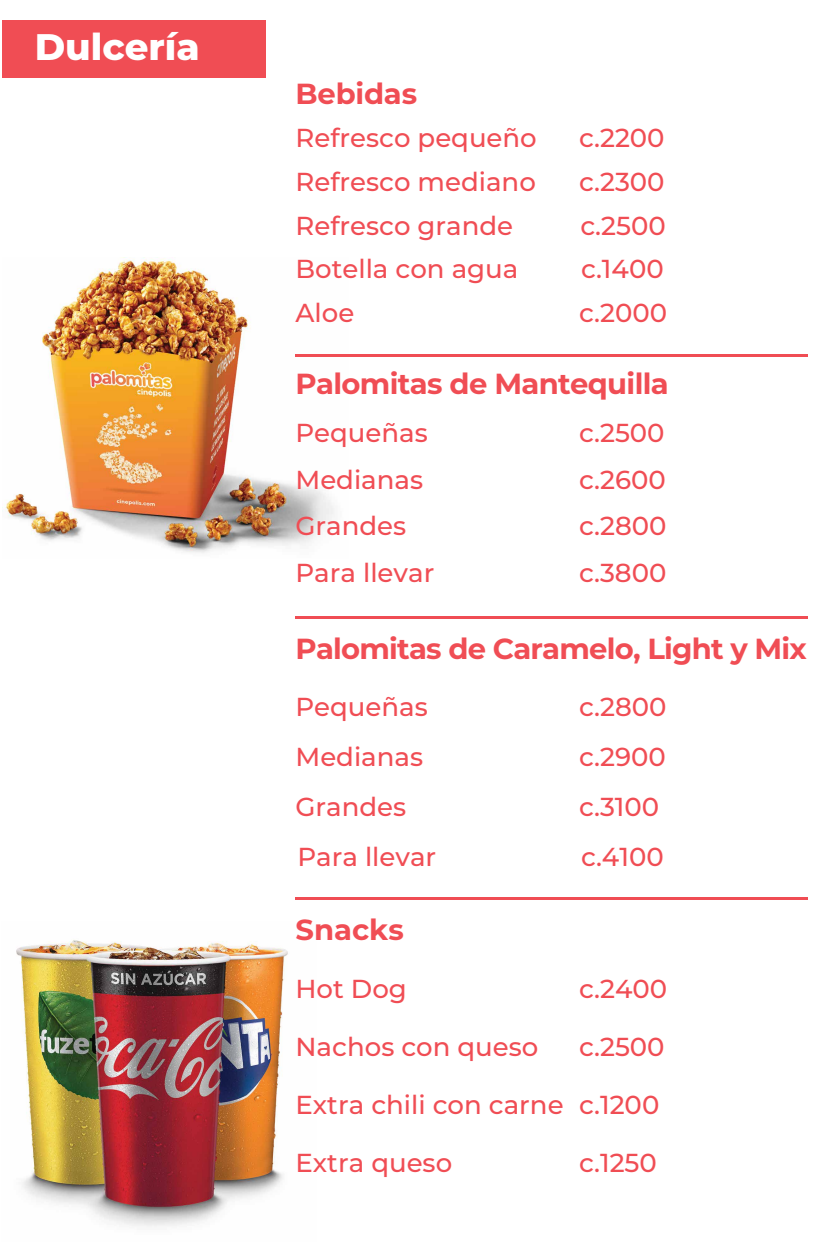
<style>
.page{position:relative;width:823px;height:1248px;background:#fff}
.page>*{position:absolute;margin:0;border:0;box-sizing:border-box;transform-origin:0 0}
.t1{font:800 36.95px "Montserrat";color:#fff}
.t2{font:700 29px "Montserrat";letter-spacing:-.02em;color:#f04d54}
.t3{font:500 26px "Montserrat";color:#f04d54}
</style>
<div class="page">
<img style="left:16px;top:940px;width:272px;height:287px">
<img style="left:2px;top:257px;width:346px;height:296px">
<div style="left:2px;top:20px;width:263px;height:57px;background:#f04d54"></div>
<hr style="left:295px;top:355px;width:512px;height:2px;background:#f04d54">
<hr style="left:295px;top:616px;width:512px;height:2px;background:#f04d54">
<hr style="left:295px;top:896px;width:512px;height:3px;background:#f04d54">
<h1 class="t1" style="left:35px;top:20px;width:166px">Dulcería</h1>
<p class="t2" style="left:295px;top:73px;width:123px">Bebidas</p>
<p class="t3" style="left:295px;top:119px;width:243px">Refresco pequeño</p>
<p class="t3" style="left:579px;top:119px;width:87px">c.2200</p>
<p class="t3" style="left:295px;top:163px;width:242px">Refresco mediano</p>
<p class="t3" style="left:579px;top:163px;width:87px">c.2300</p>
<p class="t3" style="left:295px;top:207px;width:219px">Refresco grande</p>
<p class="t3" style="left:580px;top:207px;width:87px">c.2500</p>
<p class="t3" style="left:295px;top:251px;width:224px">Botella con agua</p>
<p class="t3" style="left:581px;top:251px;width:84px">c.1400</p>
<p class="t3" style="left:295px;top:295px;width:60px">Aloe</p>
<p class="t3" style="left:579px;top:295px;width:89px">c.2000</p>
<p class="t2" style="left:295px;top:363px;width:374px">Palomitas de Mantequilla</p>
<p class="t3" style="left:295px;top:415px;width:134px">Pequeñas</p>
<p class="t3" style="left:579px;top:415px;width:87px">c.2500</p>
<p class="t3" style="left:295px;top:461px;width:129px">Medianas</p>
<p class="t3" style="left:579px;top:461px;width:88px">c.2600</p>
<p class="t3" style="left:295px;top:508px;width:112px">Grandes</p>
<p class="t3" style="left:579px;top:508px;width:89px">c.2800</p>
<p class="t3" style="left:295px;top:554px;width:140px">Para llevar</p>
<p class="t3" style="left:579px;top:554px;width:89px">c.3800</p>
<p class="t2" style="left:295px;top:627px;width:512px">Palomitas de Caramelo, Light y Mix</p>
<p class="t3" style="left:295px;top:688px;width:134px">Pequeñas</p>
<p class="t3" style="left:579px;top:688px;width:89px">c.2800</p>
<p class="t3" style="left:295px;top:738px;width:129px">Medianas</p>
<p class="t3" style="left:579px;top:738px;width:88px">c.2900</p>
<p class="t3" style="left:295px;top:788px;width:112px">Grandes</p>
<p class="t3" style="left:579px;top:788px;width:81px">c.3100</p>
<p class="t3" style="left:297px;top:838px;width:140px">Para llevar</p>
<p class="t3" style="left:581px;top:838px;width:84px">c.4100</p>
<p class="t2" style="left:295px;top:908px;width:110px">Snacks</p>
<p class="t3" style="left:295px;top:970px;width:113px">Hot Dog</p>
<p class="t3" style="left:579px;top:970px;width:89px">c.2400</p>
<p class="t3" style="left:295px;top:1028px;width:244px">Nachos con queso</p>
<p class="t3" style="left:579px;top:1028px;width:87px">c.2500</p>
<p class="t3" style="left:295px;top:1086px;width:365px">Extra chili con carne c.1200</p>
<p class="t3" style="left:295px;top:1144px;width:158px">Extra queso</p>
<p class="t3" style="left:579px;top:1144px;width:79px">c.1250</p>
</div>
